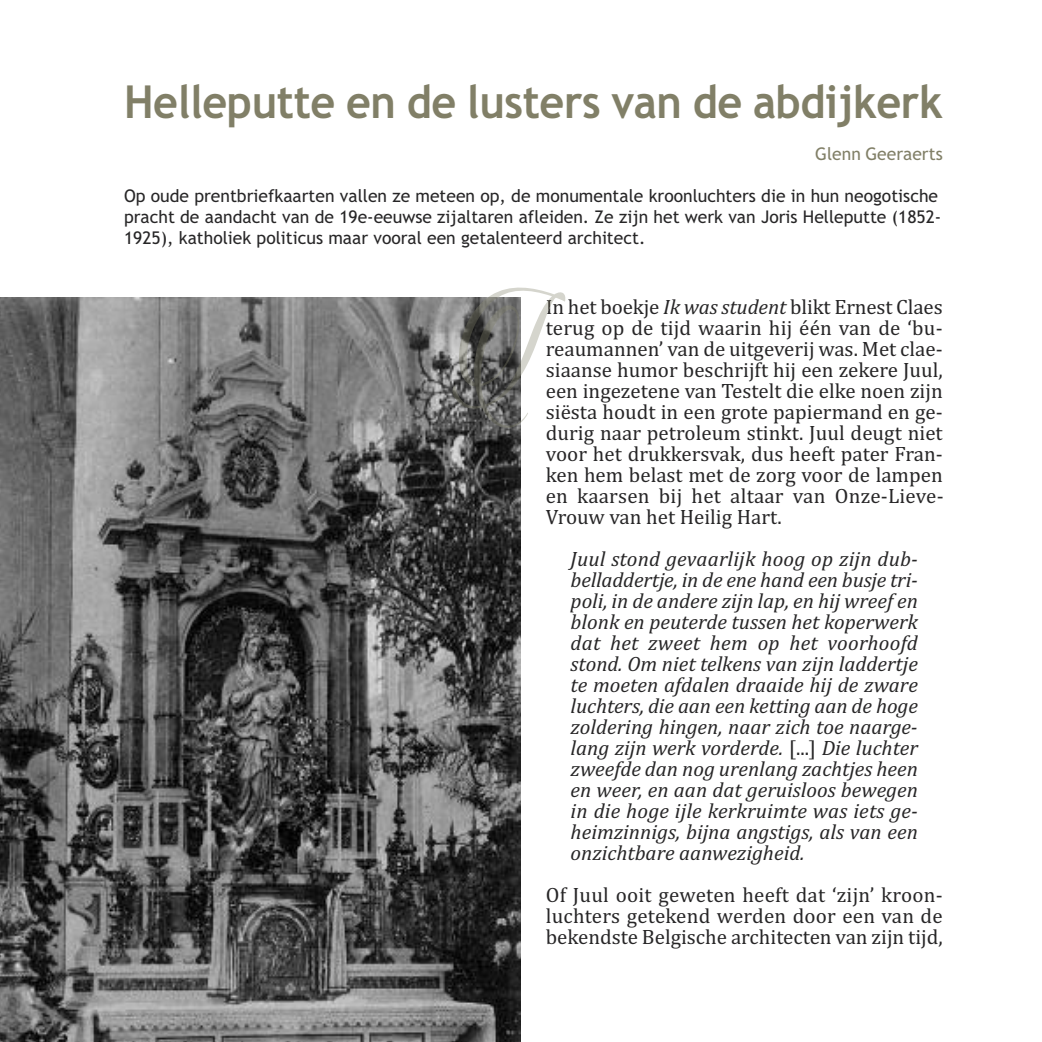
<style>
.page{position:relative;width:1042px;height:1042px;background:#fff}
.page>*{position:absolute;margin:0;border:0;box-sizing:border-box;transform-origin:0 0}
.t1{font:700 45.5px "Trebuchet MS";letter-spacing:-.01em;color:#817f67;scale:.95 1}
.t2{font:21px/21px "Cambria";color:#272627;text-align:justify}
.t3{font:21px/21px "Cambria Italic OTF";color:#272627;text-align:justify}
.t4{font:17.5px/21px "Trebuchet MS";color:#272627}
.t5{font:17.5px "Trebuchet MS";color:#817f67}
.s1{font-style:italic}
.s2{font-family:"Cambria"}
</style>
<div class="page">
<img style="left:0;top:298px;width:521px;height:744px">
<svg style="left:451px;top:287px;width:115px;height:146px"></svg>
<svg style="left:547px;top:299px;width:19px;height:15px"></svg>
<img style="left:452px;top:298px;width:69px;height:130px">
<h1 class="t1" style="left:124px;top:73px;width:863px">Helleputte en de lusters van de abdijkerk</h1>
<p class="t5" style="left:815px;top:143px;width:129px">Glenn Geeraerts</p>
<p class="t4" style="left:124px;top:185px;width:819px">Op oude prentbriefkaarten vallen ze meteen op, de monumentale kroonluchters die in hun neogotische pracht de aandacht van de 19e-eeuwse zijaltaren afleiden. Ze zijn het werk van Joris Helleputte (1852-<br>1925), katholiek politicus maar vooral een getalenteerd architect.</p>
<p class="t2" style="left:546px;top:296px;width:399px">In het boekje <span class="s1">Ik was student</span> blikt Ernest Claes terug op de tijd waarin hij één van de ‘bu&shy;reaumannen’ van de uitgeverij was. Met clae&shy;siaanse humor beschrijft hij een zekere Juul, een ingezetene van Testelt die elke noen zijn siësta houdt in een grote papiermand en ge&shy;durig naar petroleum stinkt. Juul deugt niet voor het drukkersvak, dus heeft pater Fran&shy;ken hem belast met de zorg voor de lampen en kaarsen bij het altaar van Onze-Lieve-Vrouw van het Heilig Hart.</p>
<p class="t3" style="left:570px;top:548px;width:349px">Juul stond gevaarlijk hoog op zijn dub&shy;belladdertje, in de ene hand een busje tri&shy;poli, in de andere zijn lap, en hij wreef en blonk en peuterde tussen het koperwerk dat het zweet hem op het voorhoofd stond. Om niet telkens van zijn laddertje te moeten afdalen draaide hij de zware luchters, die aan een ketting aan de hoge zoldering hingen, naar zich toe naarge&shy;lang zijn werk vorderde. <span class="s2">[...]</span> Die luchter zweefde dan nog urenlang zachtjes heen en weer, en aan dat geruisloos bewegen in die hoge ijle kerkruimte was iets ge&shy;heimzinnigs, bijna angstigs, als van een onzichtbare aanwezigheid.</p>
<p class="t2" style="left:546px;top:884px;width:398px">Of Juul ooit geweten heeft dat ‘zijn’ kroon&shy;luchters getekend werden door een van de bekendste Belgische architecten van zijn tijd,</p>
</div>
